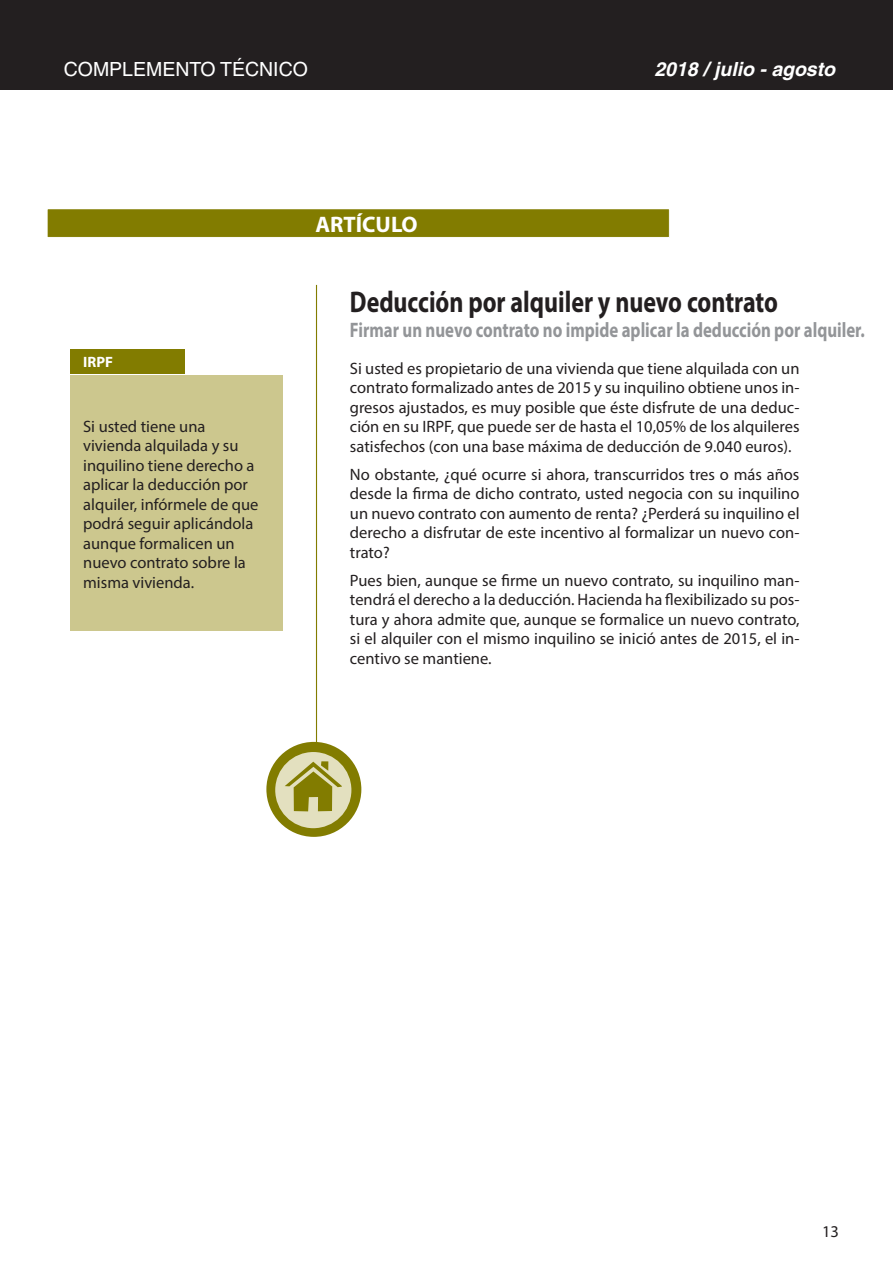
<style>
.page{position:relative;width:893px;height:1263px;background:#fff}
.page>*{position:absolute;margin:0;border:0;box-sizing:border-box;transform-origin:0 0}
.t1{font:700 30px "Myriad Pro";color:#231f20;scale:.8 1}
.t2{font:700 22.5px "Myriad Pro";color:#fff}
.t3{font:700 21px "Myriad Pro";color:#939598;scale:.8 1}
.t4{font:19.5px "Helvetica";color:#fff}
.t5{font:italic 700 19.5px "Helvetica";color:#fff}
.t6{font:16.5px/19.5px "Myriad Pro";color:#231f20;text-align:justify}
.t7{font:700 15px "Myriad Pro";color:#fff}
</style>
<div class="page">
<div style="left:0;top:0;width:893px;height:89px;background:#231f20"></div>
<div style="left:47px;top:209px;width:622px;height:28px;background:#827c00"></div>
<div style="left:47px;top:208px;width:623px;height:30px;border:1px solid #fff"></div>
<hr style="left:316px;top:285px;width:1px;height:493px;background:#827c00">
<div style="left:70px;top:349px;width:115px;height:24px;background:#827c00"></div>
<div style="left:70px;top:376px;width:213px;height:255px;background:#ccc78e"></div>
<div style="left:271px;top:746px;width:86px;height:86px;background:#827c00;border-radius:50%"></div>
<div style="left:266px;top:742px;width:96px;height:95px;border:10px solid #827c00;border-radius:50%"></div>
<div style="left:275px;top:752px;width:77px;height:76px;background:#e3e0bf;border-radius:50%"></div>
<svg style="left:285px;top:761px;width:57px;height:50px"></svg>
<p class="t4" style="left:64px;top:58px;width:246px">COMPLEMENTO TÉCNICO</p>
<p class="t5" style="left:654px;top:57px;width:182px">2018 / julio - agosto</p>
<p class="t7" style="left:83px;top:352px;width:31px">IRPF</p>
<p class="t6" style="left:83px;top:416px;width:177px;text-align:left">Si usted tiene una vivienda alquilada y su inquilino tiene derecho a aplicar la deducción por alquiler, infórmele de que podrá seguir aplicándola aunque formalicen un nuevo contrato sobre la misma vivienda.</p>
<h2 class="t2" style="left:315px;top:209px;width:104px">ARTÍCULO</h2>
<h1 class="t1" style="left:350px;top:282px;width:537px">Deducción por alquiler y nuevo contrato</h1>
<p class="t3" style="left:350px;top:316px;width:645px">Firmar un nuevo contrato no impide aplicar la deducción por alquiler.</p>
<p class="t6" style="left:350px;top:358px;width:451px">Si usted es propietario de una vivienda que tiene alquilada con un contrato formalizado antes de 2015 y su inquilino obtiene unos in&shy;gresos ajustados, es muy posible que éste disfrute de una deduc&shy;ción en su IRPF, que puede ser de hasta el 10,05% de los alquileres satisfechos (con una base máxima de deducción de 9.040 euros).</p>
<p class="t6" style="left:350px;top:464px;width:451px">No obstante, ¿qué ocurre si ahora, transcurridos tres o más años desde la firma de dicho contrato, usted negocia con su inquilino un nuevo contrato con aumento de renta? ¿Perderá su inquilino el derecho a disfrutar de este incentivo al formalizar un nuevo con&shy;trato?</p>
<p class="t6" style="left:350px;top:570px;width:451px">Pues bien, aunque se firme un nuevo contrato, su inquilino man&shy;tendrá el derecho a la deducción. Hacienda ha flexibilizado su pos&shy;tura y ahora admite que, aunque se formalice un nuevo contrato, si el alquiler con el mismo inquilino se inició antes de 2015, el in&shy;centivo se mantiene.</p>
<p class="t6" style="left:822px;top:1221px;width:18px">13</p>
</div>
